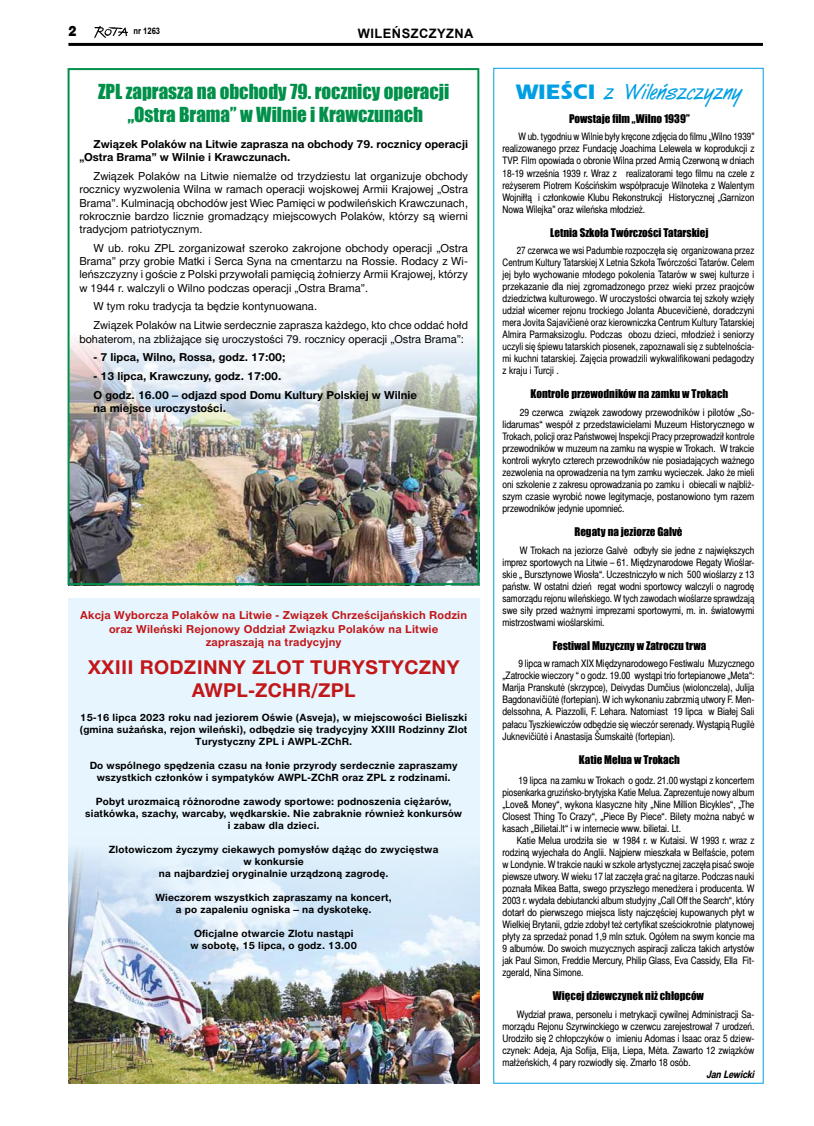
<style>
.page{position:relative;width:814px;height:1126px;background:#fff}
.page>*{position:absolute;margin:0;border:0;box-sizing:border-box;transform-origin:0 0}
.t1{font:700 22px "Surreal";color:#009fe3}
.t2{font:19px/22.8px "Impact";color:#00904a;text-align:center}
.t3{font:700 19px/22.8px "Switzer EFN";letter-spacing:.015em;color:#c21718;text-align:center}
.t4{font:14px "Switzer EFN Black";color:#000;scale:.85 1}
.t5{font:700 13px "Arial";letter-spacing:.035em;color:#000}
.t6{font:11px/13.2px "Switzer EFN";color:#000;text-align:justify}
.t7{font:700 11px/13.2px "Switzer EFN";color:#000}
.t8{font:11px "Impact";color:#000}
.t9{font:700 11px/13.2px "Switzer EFN";letter-spacing:.015em;color:#c21718;text-align:center}
.t10{font:10.3px/12px "Switzer Cnd EFN";color:#000;text-align:justify}
.t11{font:italic 700 10.3px "Switzer Cnd EFN";color:#000}
.t12{font:700 10px/12px "Switzer EFN";letter-spacing:.015em;color:#000;text-align:center}
.t13{font:700 9px "Arial";color:#000;scale:.85 1}
.s1{font-family:"Erie"}
</style>
<div class="page">
<img style="left:94px;top:26px;width:34px;height:11px">
<hr style="left:68px;top:43px;width:695px;height:3px;background:#000">
<div style="left:68px;top:598px;width:411px;height:485px;background:#e6f5fe"></div>
<img style="left:68px;top:849px;width:411px;height:234px">
<img style="left:71px;top:338px;width:405px;height:244px">
<div style="left:68px;top:68px;width:411px;height:517px;border:2px solid #00904a"></div>
<h3 class="t4" style="left:68px;top:22px;width:11px">2</h3>
<p class="t13" style="left:133px;top:25px;width:33px">NR 1263</p>
<p class="t5" style="left:358px;top:24px;width:117px">WILEŃSZCZYZNA</p>
<h2 class="t2" style="left:98px;top:79px;width:353px">ZPL zaprasza na obchody 79. rocznicy operacji „Ostra Brama” w Wilnie i Krawczunach</h2>
<p class="t7" style="left:79px;top:138px;width:390px;text-indent:14px">Związek Polaków na Litwie zaprasza na obchody 79. rocznicy operacji „Ostra Brama” w Wilnie i Krawczunach.</p>
<p class="t6" style="left:79px;top:170px;width:390px;text-indent:14px">Związek Polaków na Litwie niemalże od trzydziestu lat organizuje obchody rocznicy wyzwolenia Wilna w ramach operacji wojskowej Armii Krajowej „Ostra Brama”. Kulminacją obchodów jest Wiec Pamięci w podwileńskich Krawczunach, rokrocznie bardzo licznie gromadzący miejscowych Polaków, którzy są wierni tradycjom patriotycznym.</p>
<p class="t6" style="left:79px;top:242px;width:390px;text-indent:14px">W ub. roku ZPL zorganizował szeroko zakrojone obchody operacji „Ostra Brama” przy grobie Matki i Serca Syna na cmentarzu na Rossie. Rodacy z Wi&shy;leńszczyzny i goście z Polski przywołali pamięcią żołnierzy Armii Krajowej, którzy w 1944 r. walczyli o Wilno podczas operacji „Ostra Brama”.</p>
<p class="t6" style="left:94px;top:297px;width:376px;line-height:18.9px">W tym roku tradycja ta będzie kontynuowana.<br>Związek Polaków na Litwie serdecznie zaprasza każdego, kto chce oddać hołd</p>
<p class="t6" style="left:79px;top:332px;width:386px">bohaterom, na zbliżające się uroczystości 79. rocznicy operacji „Ostra Brama”:</p>
<p class="t7" style="left:94px;top:351px;width:193px">- 7 lipca, Wilno, Rossa, godz. 17:00;</p>
<p class="t7" style="left:94px;top:367px;width:325px;line-height:18.9px">- 13 lipca, Krawczuny, godz. 17:00.<br>O godz. 16.00 – odjazd spod Domu Kultury Polskiej w Wilnie</p>
<p class="t7" style="left:94px;top:402px;width:134px">na miejsce uroczystości.</p>
<p class="t9" style="left:80px;top:609px;width:388px">Akcja Wyborcza Polaków na Litwie - Związek Chrześcijańskich Rodzin oraz Wileński Rejonowy Oddział Związku Polaków na Litwie zapraszają na tradycyjny</p>
<h2 class="t3" style="left:88px;top:656px;width:373px">XXIII Ro dzi nny Zlot Turystyczny<br>AWPL-ZChR/ZPL</h2>
<p class="t12" style="left:80px;top:711px;width:389px">15-16 lipca 2023 roku nad jeziorem Oświe (Asveja), w miejscowości Bieliszki (gmina sużańska, rejon wileński), odbędzie się tradycyjny XXIII Rodzinny Zlot<br>Turystyczny ZPL i AWPL-ZChR.</p>
<p class="t12" style="left:90px;top:759px;width:369px">Do wspólnego spędzenia czasu na łonie przyrody serdecznie zapraszamy wszystkich członków i sympatyków AWPL-ZChR oraz ZPL z rodzinami.</p>
<p class="t12" style="left:85px;top:795px;width:378px">Pobyt urozmaicą różnorodne zawody sportowe: podnoszenia ciężarów, siatkówka, szachy, warcaby, wędkarskie. Nie zabraknie również konkursów i zabaw dla dzieci.</p>
<p class="t12" style="left:109px;top:843px;width:331px">Zlotowiczom życzymy ciekawych pomysłów dążąc do zwycięstwa w konkursie<br>na najbardziej oryginalnie urządzoną zagrodę.</p>
<p class="t12" style="left:155px;top:891px;width:238px">Wieczorem wszystkich zapraszamy na koncert, a po zapaleniu ogniska – na dyskotekę.</p>
<p class="t12" style="left:190px;top:927px;width:168px">Oficjalne otwarcie Zlotu nastąpi w sobotę, 15 lipca, o godz. 13.00</p>
<h1 class="t1" style="left:516px;top:78px;width:225px"><span class="s1">Wieści</span> z Wileńszczyzny</h1>
<p class="t8" style="left:569px;top:110px;width:122px">Powstaje film „Wilno 1939”</p>
<p class="t10" style="left:502px;top:131px;width:253px;text-indent:16px">W ub. tygodniu w Wilnie były kręcone zdjęcia do filmu „Wilno 1939” realizowanego przez Fundację Joachima Lelewela w koprodukcji z TVP. Film opowiada o obronie Wilna przed Armią Czerwoną w dniach 18-19 września 1939 r. Wraz z realizatorami tego filmu na czele z reżyserem Piotrem Kościńskim współpracuje Wilnoteka z Walentym Wojniłłą i członkowie Klubu Rekonstrukcji Historycznej „Garnizon Nowa Wilejka” oraz wileńska młodzież.</p>
<p class="t8" style="left:550px;top:224px;width:160px">Letnia Szkoła Twórczości Tatarskiej</p>
<p class="t10" style="left:502px;top:245px;width:253px;text-indent:14px">27 czerwca we wsi Padumbie rozpoczęła się organizowana przez Centrum Kultury Tatarskiej X Letnia Szkoła Twórczości Tatarów. Celem jej było wychowanie młodego pokolenia Tatarów w swej kulturze i przekazanie dla niej zgromadzonego przez wieki przez praojców dziedzictwa kulturowego. W uroczystości otwarcia tej szkoły wzięły udział wicemer rejonu trockiego Jolanta Abucevičienė, doradczyni mera Jovita Sajavičienė oraz kierowniczka Centrum Kultury Tatarskiej Almira Parmaksizoglu. Podczas obozu dzieci, młodzież i seniorzy uczyli się śpiewu tatarskich piosenek, zapoznawali się z subtelnościa&shy;mi kuchni tatarskiej. Zajęcia prowadzili wykwalifikowani pedagodzy z kraju i Turcji .</p>
<p class="t8" style="left:530px;top:385px;width:199px">Kontrole przewodników na zamku w Trokach</p>
<p class="t10" style="left:502px;top:406px;width:253px;text-indent:17px">29 czerwca związek zawodowy przewodników i pilotów „So&shy;lidarumas“ wespół z przedstawicielami Muzeum Historycznego w Trokach, policji oraz Państwowej Inspekcji Pracy przeprowadził kontrole przewodników w muzeum na zamku na wyspie w Trokach. W trakcie kontroli wykryto czterech przewodników nie posiadających ważnego zezwolenia na oprowadzenia na tym zamku wycieczek. Jako że mieli oni szkolenie z zakresu oprowadzania po zamku i obiecali w najbliż&shy;szym czasie wyrobić nowe legitymacje, postanowiono tym razem przewodników jedynie upomnieć.</p>
<p class="t8" style="left:574px;top:523px;width:110px">Regaty na jeziorze Galvė</p>
<p class="t10" style="left:502px;top:544px;width:253px;text-indent:17px">W Trokach na jeziorze Galvė odbyły sie jedne z największych imprez sportowych na Litwie – 61. Międzynarodowe Regaty Wioślar&shy;skie „ Bursztynowe Wiosła“. Uczestniczyło w nich 500 wioślarzy z 13 państw. W ostatni dzień regat wodni sportowcy walczyli o nagrodę samorządu rejonu wileńskiego. W tych zawodach wioślarze sprawdzają swe siły przed ważnymi imprezami sportowymi, m. in. światowymi mistrzostwami wioślarskimi.</p>
<p class="t8" style="left:552px;top:637px;width:155px">Festiwal Muzyczny w Zatroczu trwa</p>
<p class="t10" style="left:502px;top:658px;width:253px;text-indent:16px">9 lipca w ramach XIX Międzynarodowego Festiwalu Muzycznego „Zatrockie wieczory “ o godz. 19.00 wystąpi trio fortepianowe „Meta“:<br>Marija Pranskutė (skrzypce), Deivydas Dumčius (wiolonczela), Julija Bagdonavičiūtė (fortepian). W ich wykonaniu zabrzmią utwory F. Men&shy;delssohna, A. Piazzolli, F. Lehara. Natomiast 19 lipca w Białej Sali pałacu Tyszkiewiczów odbędzie się wieczór serenady. Wystąpią Rugilė Juknevičiūtė i Anastasija Šumskaitė (fortepian).</p>
<p class="t8" style="left:579px;top:750px;width:103px">Katie Melua w Trokach</p>
<p class="t10" style="left:502px;top:774px;width:253px;text-indent:16px">19 lipca na zamku w Trokach o godz. 21.00 wystąpi z koncertem piosenkarka gruzińsko-brytyjska Katie Melua. Zaprezentuje nowy album „Love&amp; Money“, wykona klasyczne hity „Nine Million Bicykles“, „The Closest Thing To Crazy“, „Piece By Piece“. Bilety można nabyć w kasach „Bilietai.lt“ i w internecie www. bilietai. Lt.</p>
<p class="t10" style="left:502px;top:834px;width:253px;text-indent:14px">Katie Melua urodziła sie w 1984 r. w Kutaisi. W 1993 r. wraz z rodziną wyjechała do Anglii. Najpierw mieszkała w Belfaście, potem w Londynie. W trakcie nauki w szkole artystycznej zaczęła pisać swoje piewsze utwory. W wieku 17 lat zaczęła grać na gitarze. Podczas nauki poznała Mikea Batta, swego przyszłego menedżera i producenta. W 2003 r. wydała debiutancki album studyjny „Call Off the Search“, który dotarł do pierwszego miejsca listy najczęściej kupowanych płyt w Wielkiej Brytanii, gdzie zdobył też certyfikat sześciokrotnie platynowej płyty za sprzedaż ponad 1,9 mln sztuk. Ogółem na swym koncie ma 9 albumów. Do swoich muzycznych aspiracji zalicza takich artystów jak Paul Simon, Freddie Mercury, Philip Glass, Eva Cassidy, Ella Fit&shy;zgerald, Nina Simone.</p>
<p class="t8" style="left:553px;top:987px;width:152px">Więcej dziewczynek niż chłopców</p>
<p class="t10" style="left:502px;top:1008px;width:253px;text-indent:14px">Wydział prawa, personelu i metrykacji cywilnej Administracji Sa&shy;morządu Rejonu Szyrwinckiego w czerwcu zarejestrował 7 urodzeń.<br>Urodziło się 2 chłopczyków o imieniu Adomas i Isaac oraz 5 dziew&shy;czynek: Adeja, Aja Sofija, Elija, Liepa, Mėta. Zawarto 12 związków małżeńskich, 4 pary rozwiodły się. Zmarło 18 osób.</p>
<p class="t11" style="left:706px;top:1067px;width:49px">Jan Lewicki</p>
</div>
